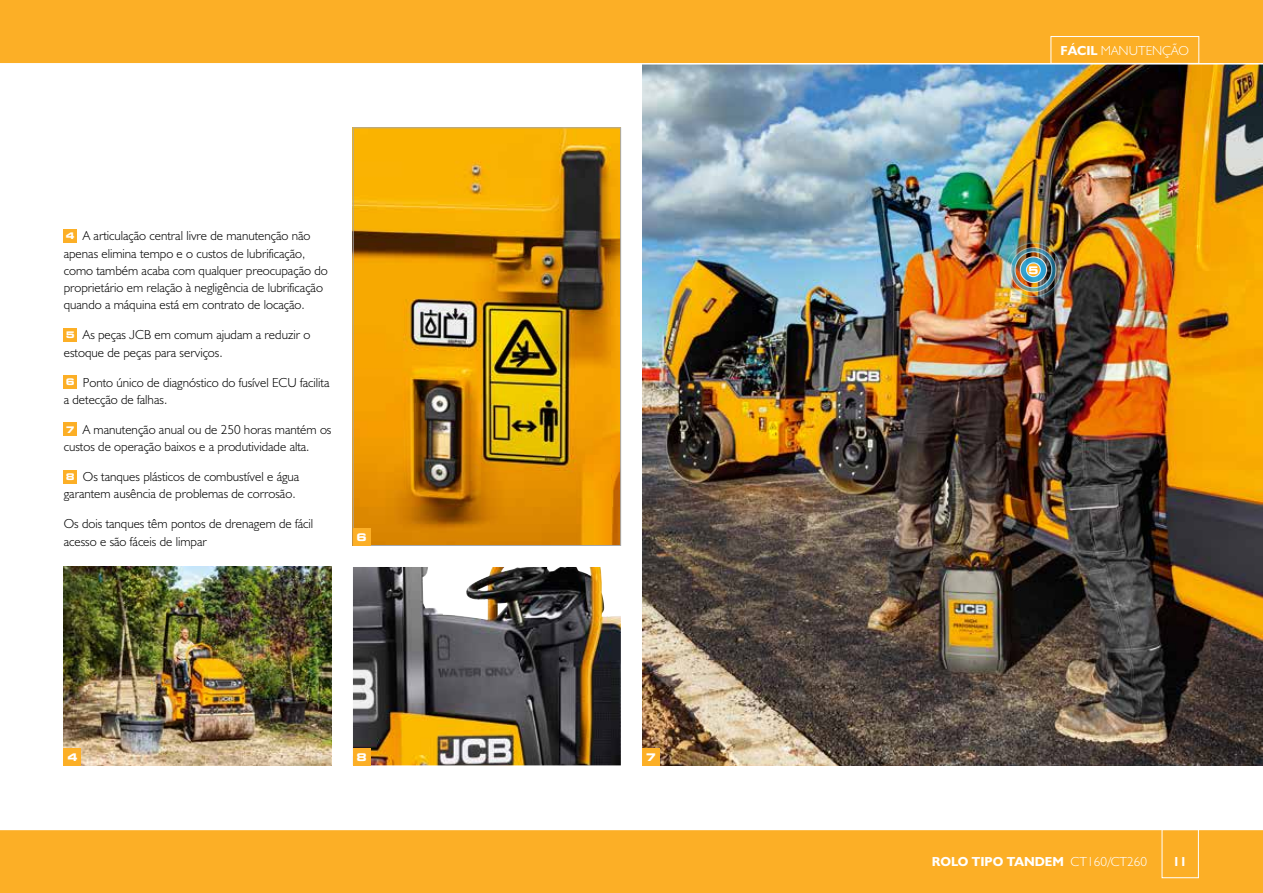
<style>
.page{position:relative;width:1263px;height:893px;background:#fff}
.page>*{position:absolute;margin:0;border:0;box-sizing:border-box;transform-origin:0 0}
.t1{font:13.2px/17.2px "JCB Light";color:#000}
.t2{font:700 13.2px "JCB Euro";color:#fff}
.t3{font:13.2px "JCB Light";color:#fff}
.t4{font:700 expanded 10.5px "Square 721 BT";color:#fff}
.s1{font-family:"Square 721 BT";font-weight:700;font-stretch:expanded;font-size:9.15px;color:#fff}
.s2{font-family:"JCB Bold"}
.s3{font-weight:300}
</style>
<div class="page">
<img style="left:642px;top:65px;width:621px;height:700px">
<div style="left:64px;top:229px;width:13px;height:13px;background:#fcaf26"></div>
<div style="left:64px;top:328px;width:13px;height:13px;background:#fcaf26"></div>
<div style="left:64px;top:375px;width:13px;height:14px;background:#fcaf26"></div>
<div style="left:64px;top:423px;width:13px;height:13px;background:#fcaf26"></div>
<div style="left:64px;top:470px;width:13px;height:13px;background:#fcaf26"></div>
<img style="left:355px;top:130px;width:264px;height:414px">
<div style="left:353px;top:128px;width:268px;height:418px;border:1px solid #a7a9ac"></div>
<img style="left:64px;top:567px;width:268px;height:198px">
<img style="left:353px;top:567px;width:268px;height:198px">
<div style="left:642px;top:748px;width:17px;height:17px;background:#fcaf26"></div>
<div style="left:353px;top:748px;width:17px;height:17px;background:#fcaf26"></div>
<div style="left:64px;top:748px;width:17px;height:17px;background:#fcaf26"></div>
<div style="left:353px;top:529px;width:17px;height:17px;background:#fcaf26"></div>
<img style="left:1001px;top:238px;width:64px;height:63px">
<div style="left:0;top:0;width:1263px;height:64px;background:#fcaf26"></div>
<hr style="left:0;top:63px;width:1263px;height:2px;background:#fff">
<div style="left:0;top:829px;width:1263px;height:64px;background:#fcaf26"></div>
<div style="left:1162px;top:829px;width:37px;height:49px;border:1px solid #fff"></div>
<hr style="left:0;top:828px;width:1263px;height:2px;background:#fff">
<div style="left:1050px;top:36px;width:149px;height:28px;border:1px solid #fff"></div>
<p class="t1" style="left:64px;top:227px;width:265px"><span class="s1">4</span> A articulação central livre de manutenção não apenas elimina tempo e o custos de lubrificação, como também acaba com qualquer preocupação do proprietário em relação à negligência de lubrificação quando a máquina está em contrato de locação.</p>
<p class="t1" style="left:64px;top:326px;width:248px"><span class="s1">5</span> As peças JCB em comum ajudam a reduzir o estoque de peças para serviços.</p>
<p class="t1" style="left:64px;top:373px;width:267px"><span class="s1">6</span> Ponto único de diagnóstico do fusível ECU facilita a detecção de falhas.</p>
<p class="t1" style="left:64px;top:421px;width:269px"><span class="s1">7</span> A manutenção anual ou de 250 horas mantém os custos de operação baixos e a produtividade alta.</p>
<p class="t1" style="left:64px;top:468px;width:237px"><span class="s1">8</span> Os tanques plásticos de combustível e água garantem ausência de problemas de corrosão.</p>
<p class="t1" style="left:64px;top:515px;width:251px">Os dois tanques têm pontos de drenagem de fácil acesso e são fáceis de limpar</p>
<p class="t4" style="left:356px;top:531px;width:12px">6</p>
<p class="t4" style="left:67px;top:751px;width:12px">4</p>
<p class="t4" style="left:356px;top:751px;width:12px">8</p>
<p class="t4" style="left:646px;top:751px;width:12px">7</p>
<p class="t3" style="left:1060px;top:42px;width:130px"><span class="s2">FÁCIL</span> MANUTENÇÃO</p>
<p class="t4" style="left:1028px;top:263px;width:12px">5</p>
<p class="t2" style="left:932px;top:853px;width:217px">ROLO TIPO TANDEM <span class="s3">CT160/CT260</span></p>
<p class="t2" style="left:1173px;top:853px;width:16px">11</p>
</div>
